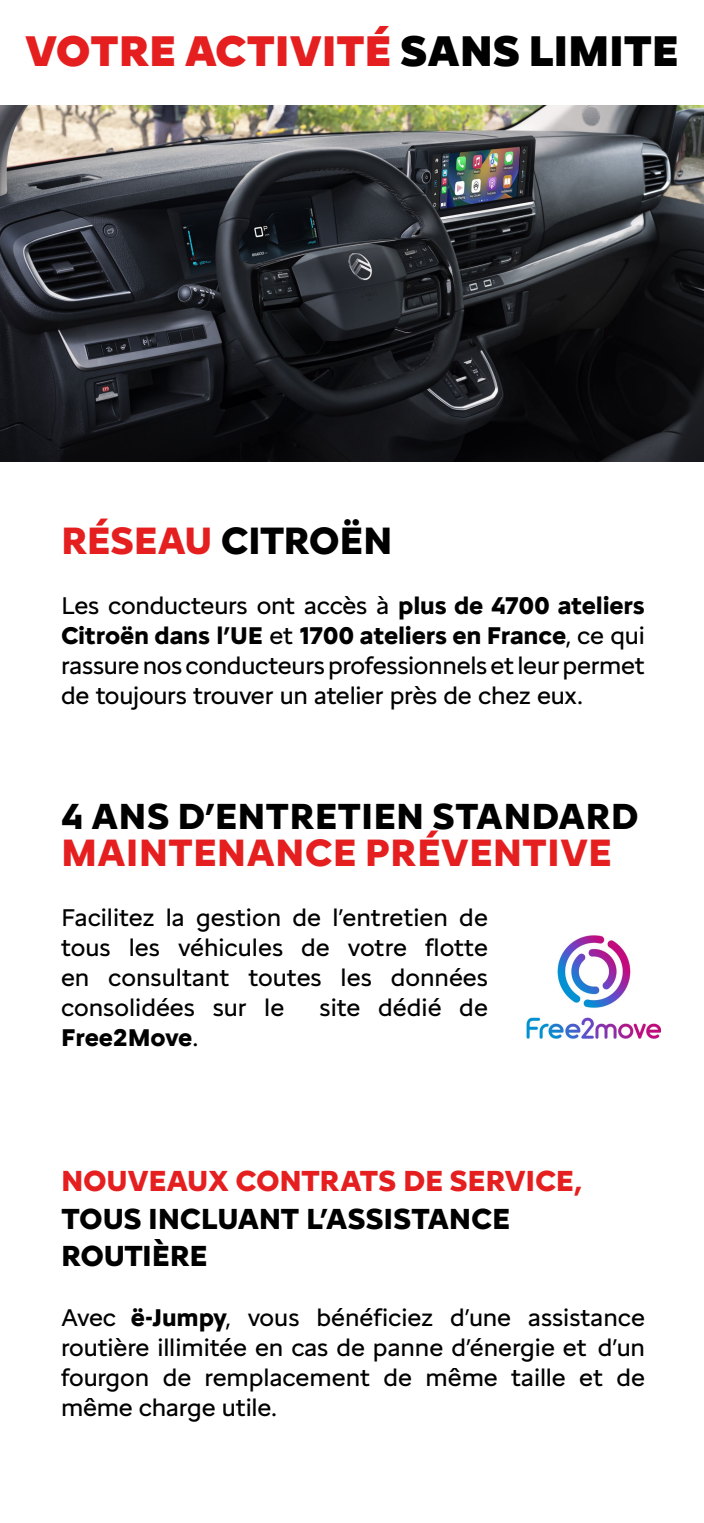
<style>
.page{position:relative;width:704px;height:1523px;background:#fff}
.page>*{position:absolute;margin:0;border:0;box-sizing:border-box;transform-origin:0 0}
.t1{font:900 44.38px "Citroen Type";letter-spacing:-.01em;color:#e51f1f}
.t2{font:700 39.38px "Citroen Type";color:#e51f1f}
.t3{font:700 39.38px "Citroen Type";letter-spacing:-.02em;color:#000}
.t4{font:700 37.5px "Citroen Type";color:#000}
.t5{font:700 30px/37.5px "Citroen Type";letter-spacing:-.015em;color:#000}
.t6{font:700 30px "Citroen Type";letter-spacing:-.01em;color:#e51f1f}
.t7{font:25px/30px "Citroen Type";color:#000;text-align:justify}
.t8{font:700 25px "Citroen Type";color:#000}
.s1{color:#000}
.s2{color:#e51f1f}
.s3{font-weight:700}
.s4{font-weight:400}
</style>
<div class="page">
<img style="left:526px;top:935px;width:134px;height:103px">
<img style="left:0;top:106px;width:703px;height:356px">
<h1 class="t1" style="left:25px;top:17px;width:655px">VOTRE ACTIVITÉ <span class="s1">SANS LIMITE</span></h1>
<h2 class="t3" style="left:61px;top:510px;width:333px"><span class="s2">RÉSEAU</span> CITROËN</h2>
<p class="t7" style="left:61px;top:588px;width:585px">Les conducteurs ont accès à <span class="s3">plus de 4700 ateliers Citroën dans l’UE</span> et <span class="s3">1700 ateliers en France</span>, ce qui rassure nos conducteurs professionnels et leur permet de toujours trouver un atelier près de chez eux.</p>
<h3 class="t4" style="left:61px;top:788px;width:579px">4 ANS D’ENTRETIEN STANDARD</h3>
<h2 class="t2" style="left:61px;top:823px;width:552px">MAINTENANCE PRÉVENTIVE</h2>
<p class="t7" style="left:61px;top:900px;width:428px">Facilitez la gestion de l’entretien de tous les véhicules de votre flotte en consultant toutes les données consolidées sur le</p>
<p class="t7" style="left:319px;top:990px;width:170px">site dédié de</p>
<p class="t8" style="left:61px;top:1019px;width:139px">Free2Move<span class="s4">.</span></p>
<p class="t6" style="left:61px;top:1158px;width:522px">NOUVEAUX CONTRATS DE SERVICE,</p>
<p class="t5" style="left:61px;top:1197px;width:450px">TOUS INCLUANT L’ASSISTANCE<br>ROUTIÈRE</p>
<p class="t7" style="left:61px;top:1300px;width:585px">Avec <span class="s3">ë-Jumpy</span>, vous bénéficiez d’une assistance routière illimitée en cas de panne d’énergie et d’un fourgon de remplacement de même taille et de même charge utile.</p>
</div>
